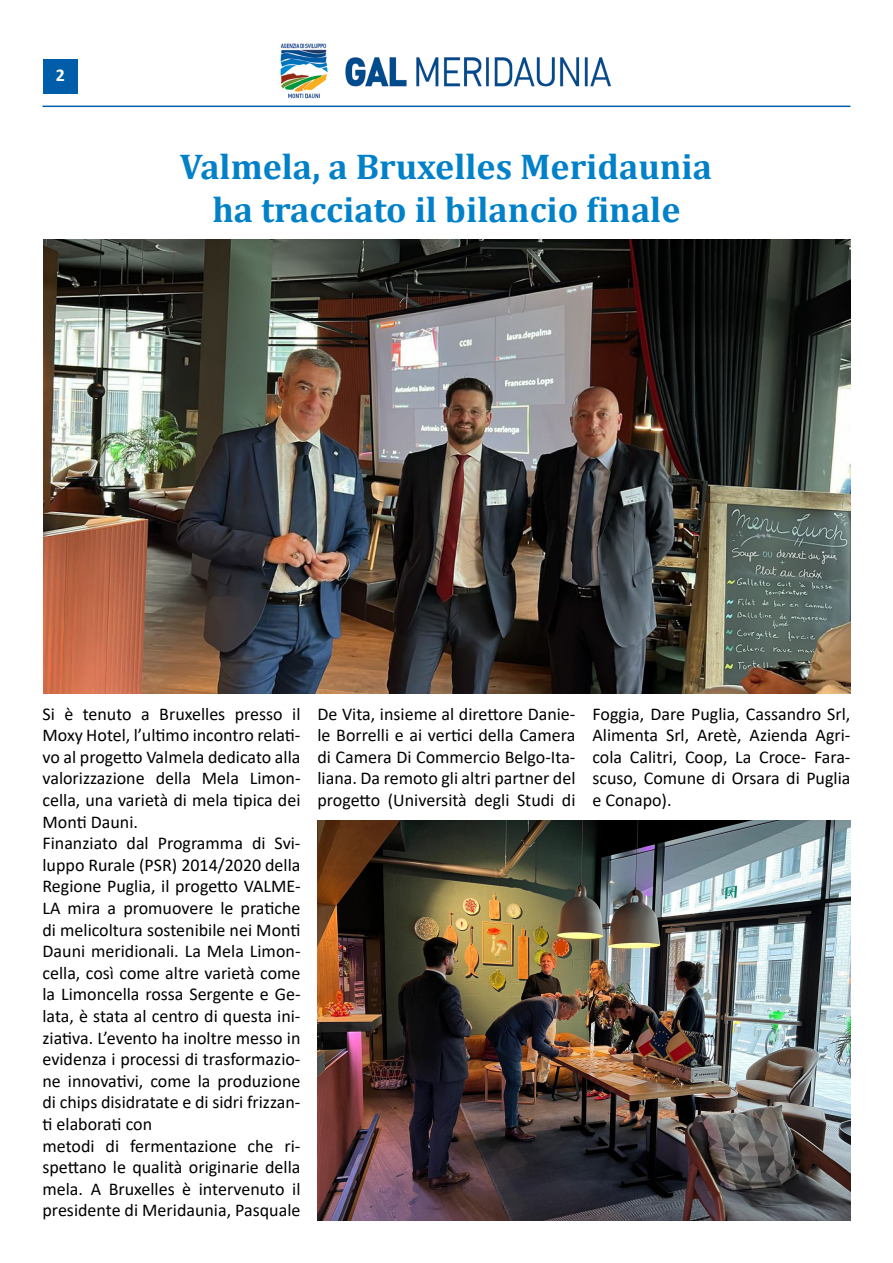
<style>
.page{position:relative;width:893px;height:1263px;background:#fff}
.page>*{position:absolute;margin:0;border:0;box-sizing:border-box;transform-origin:0 0}
.t1{font:700 36px/43.2px "Cambria";color:#0081c9;text-align:center}
.t2{font:18px/21.6px "Calibri";color:#000;text-align:justify}
.t3{font:700 18px "Calibri";color:#fff}
</style>
<div class="page">
<img style="left:345px;top:57px;width:266px;height:30px">
<img style="left:280px;top:43px;width:48px;height:56px">
<hr style="left:43px;top:106px;width:807px;height:1px;background:#005da9">
<div style="left:43px;top:60px;width:34px;height:34px;background:#005da9"></div>
<img style="left:43px;top:239px;width:807px;height:454px">
<img style="left:317px;top:820px;width:534px;height:400px">
<p class="t3" style="left:56px;top:62px;width:11px">2</p>
<h1 class="t1" style="left:180px;top:144px;width:534px">Valmela, a Bruxelles Meridaunia ha tracciato il bilancio finale</h1>
<p class="t2" style="left:43px;top:702px;width:259px;text-align:left">Si è tenuto a Bruxelles presso il Moxy Hotel, l’ultimo incontro relati&shy;vo al progetto Valmela dedicato alla valorizzazione della Mela Limon&shy;cella, una varietà di mela tipica dei Monti Dauni.<br>Finanziato dal Programma di Svi&shy;luppo Rurale (PSR) 2014/2020 della Regione Puglia, il progetto VALME-LA mira a promuovere le pratiche di melicoltura sostenibile nei Monti Dauni meridionali. La Mela Limon&shy;cella, così come altre varietà come la Limoncella rossa Sergente e Ge&shy;lata, è stata al centro di questa ini&shy;ziativa. L’evento ha inoltre messo in evidenza i processi di trasformazio&shy;ne innovativi, come la produzione di chips disidratate e di sidri frizzan&shy;ti elaborati con<br>metodi di fermentazione che ri&shy;spettano le qualità originarie della mela. A Bruxelles è intervenuto il presidente di Meridaunia, Pasquale</p>
<p class="t2" style="left:317px;top:702px;width:259px">De Vita, insieme al direttore Danie&shy;le Borrelli e ai vertici della Camera di Camera Di Commercio Belgo-Ita&shy;liana. Da remoto gli altri partner del progetto (Università degli Studi di</p>
<p class="t2" style="left:592px;top:702px;width:259px">Foggia, Dare Puglia, Cassandro Srl, Alimenta Srl, Aretè, Azienda Agri&shy;cola Calitri, Coop, La Croce- Fara&shy;scuso, Comune di Orsara di Puglia e Conapo).</p>
</div>
